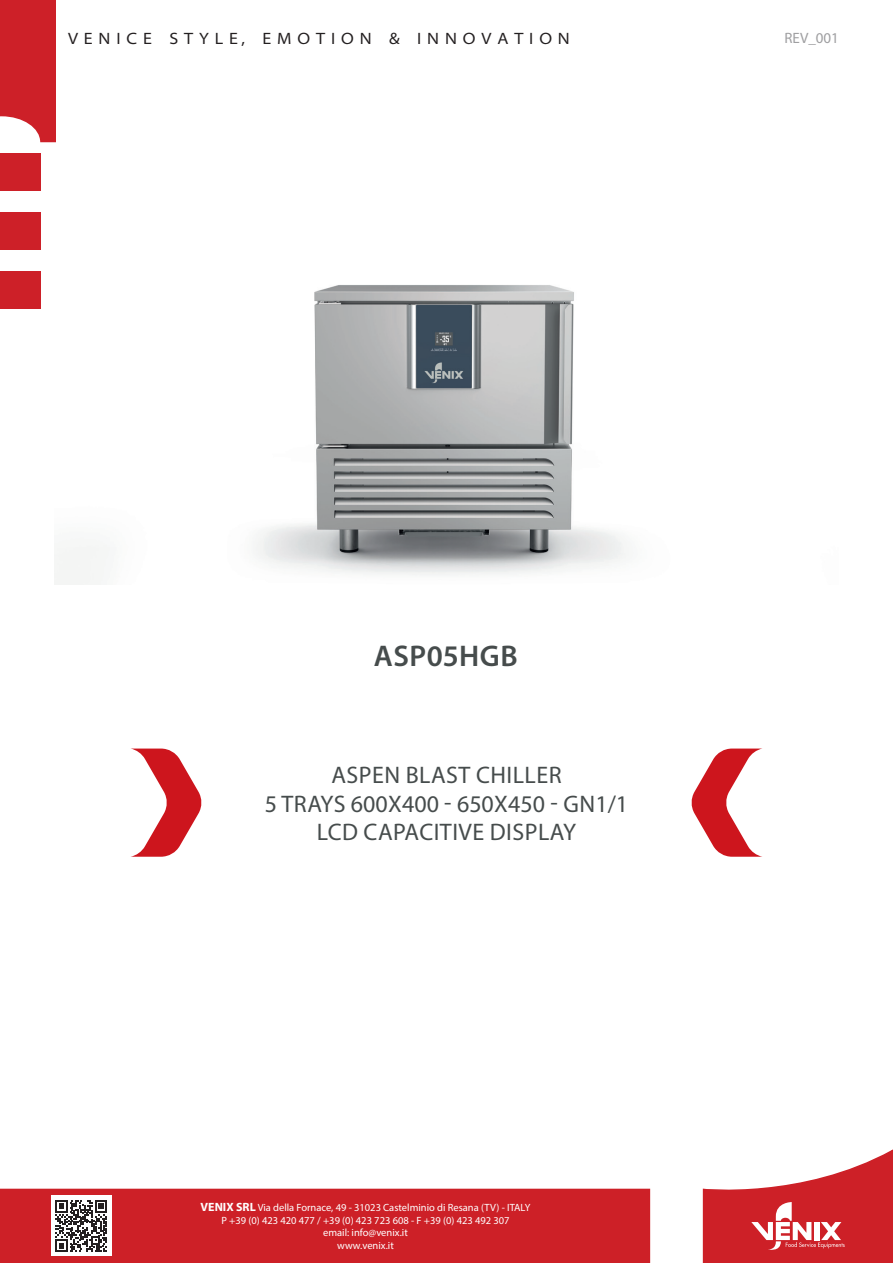
<style>
.page{position:relative;width:893px;height:1263px;background:#fff}
.page>*{position:absolute;margin:0;border:0;box-sizing:border-box;transform-origin:0 0}
.CODICE_FORNO_copertina{font:600 30px "Myriad Pro";letter-spacing:.02em;color:#464c4c}
.Descrizione_copertina{font:24px/28.8px "Myriad Pro";letter-spacing:.02em;color:#464c4c;text-align:center}
.t1{font:semi-expanded 16.5px "Myriad Pro";letter-spacing:.36em;color:#231f20}
.Indice_revisione_copertina{font:15px "Myriad Pro";color:#9f9fa1}
.t2{font:10.5px/12.6px "Myriad Pro";color:#fff;text-align:center}
.s1{font-weight:700;font-size:12px}
</style>
<div class="page">
<div style="left:0;top:1188px;width:651px;height:75px;background:#cd2027"></div>
<div style="left:51px;top:1195px;width:61px;height:61px;background:#fff"></div>
<svg style="left:55px;top:1200px;width:52px;height:52px"></svg>
<svg style="left:702px;top:1149px;width:191px;height:114px"></svg>
<svg style="left:0;top:0;width:56px;height:142px;background:#d2363e"></svg>
<div style="left:0;top:212px;width:40px;height:37px;background:#cd2028"></div>
<div style="left:0;top:153px;width:40px;height:37px;background:#cd2028"></div>
<div style="left:0;top:271px;width:40px;height:37px;background:#cd2028"></div>
<svg style="left:131px;top:748px;width:71px;height:109px"></svg>
<svg style="left:691px;top:748px;width:71px;height:109px"></svg>
<img style="left:54px;top:285px;width:572px;height:300px">
<p class="t1" style="left:68px;top:28px;width:503px">VENICE STYLE, EMOTION &amp; INNOVATION</p>
<p class="Indice_revisione_copertina" style="left:784px;top:29px;width:56px">REV_001</p>
<p class="CODICE_FORNO_copertina" style="left:374px;top:636px;width:145px">ASP05HGB</p>
<p class="Descrizione_copertina" style="left:265px;top:760px;width:365px">ASPEN BLAST CHILLER<br>5 TRAYS 600X400 - 650X450 - GN1/1</p>
<p class="Descrizione_copertina" style="left:317px;top:818px;width:261px">LCD CAPACITIVE DISPLAY</p>
<p class="t2" style="left:201px;top:1201px;width:331px"><span class="s1">VENIX SRL</span> Via della Fornace, 49 - 31023 Castelminio di Resana (TV) - ITALY P +39 (0) 423 420 477 / +39 (0) 423 723 608 - F +39 (0) 423 492 307<br>email: info@venix.it<br>www.venix.it</p>
</div>
